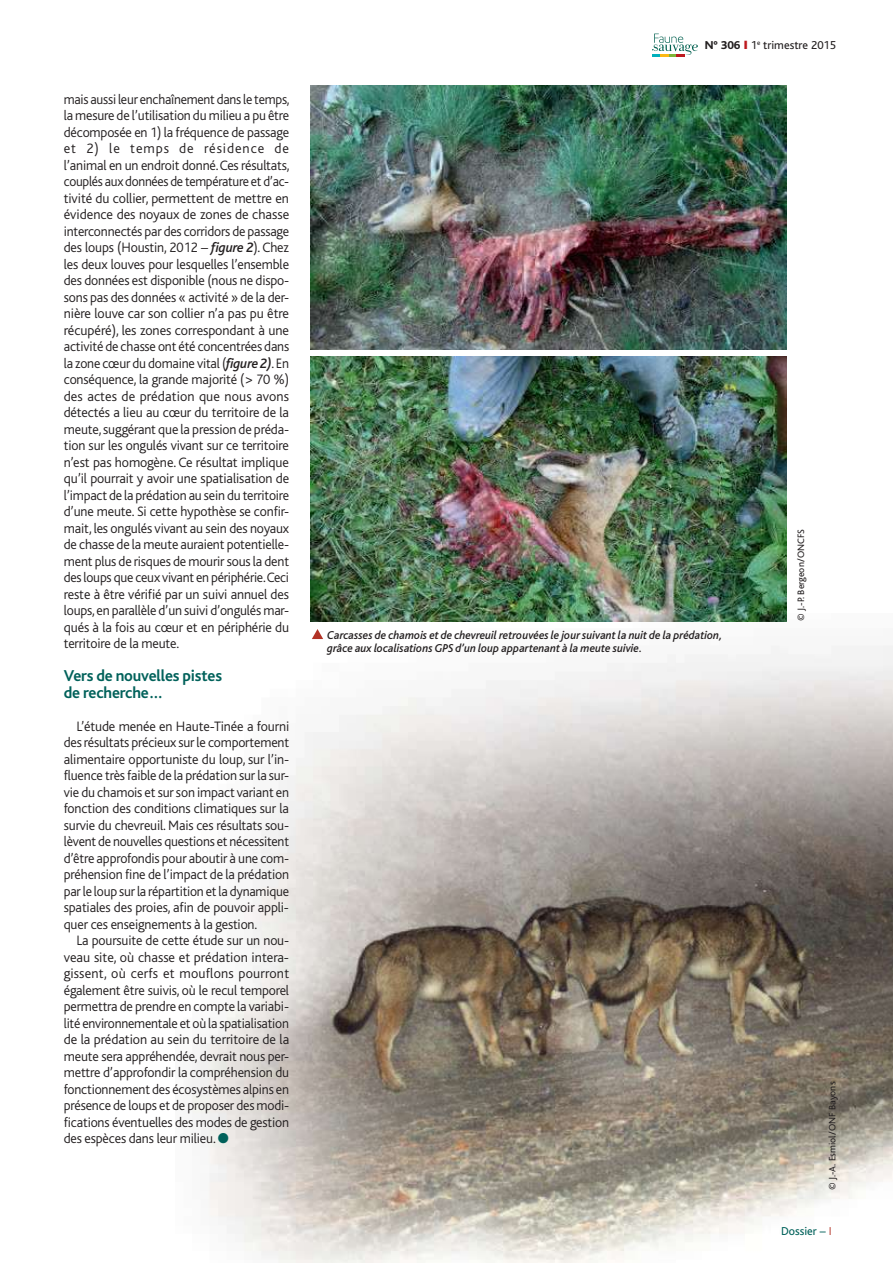
<style>
.page{position:relative;width:893px;height:1263px;background:#fff}
.page>*{position:absolute;margin:0;border:0;box-sizing:border-box;transform-origin:0 0}
.t1{font:700 16.5px/16.5px "Bliss";letter-spacing:-.01em;color:#00615a}
.t2{font:300 14.25px/16.5px "Bliss";letter-spacing:-.01em;color:#231f20;text-align:justify;scale:.96 1}
.t3{font:300 14.25px/16.5px "Bliss";letter-spacing:-.01em;color:#231f20;text-align:justify}
.t4{font:italic 500 12px/13.5px "Bliss";color:#231f20;scale:.96 1}
.t5{font:12px "Bliss";color:#231f20}
.t6{font:12px "Bliss";color:#00615a}
.t7{font:9.75px "Bliss";color:#231f20}
.s1{font-weight:500;font-style:italic}
.s2{color:#00615a}
.s3{font-weight:800}
.s4{color:#bd1a1f}
.s5{font-weight:300;color:#b23326}
</style>
<div class="page">
<svg style="left:652px;top:34px;width:46px;height:23px"></svg>
<img style="left:188px;top:621px;width:705px;height:642px">
<img style="left:310px;top:85px;width:477px;height:264px">
<img style="left:310px;top:357px;width:477px;height:264px">
<svg style="left:312px;top:629px;width:11px;height:10px"></svg>
<p class="t2" style="left:64px;top:91px;width:237px">mais aussi leur enchaînement dans le temps, la mesure de l’utilisation du milieu a pu être décomposée en 1) la fréquence de passage et 2) le temps de résidence de l’animal en un endroit donné. Ces résultats, couplés aux données de température et d’ac&shy;tivité du collier, permettent de mettre en évidence des noyaux de zones de chasse interconnectés par des corridors de passage des loups (Houstin, 2012 – <span class="s1">figure 2</span>). Chez les deux louves pour lesquelles l’ensemble des données est disponible (nous ne dispo&shy;sons pas des données « activité » de la der&shy;nière louve car son collier n’a pas pu être récupéré), les zones correspondant à une activité de chasse ont été concentrées dans la zone cœur du domaine vital (<span class="s1">figure 2)</span>. En conséquence, la grande majorité (&gt; 70 %) des actes de prédation que nous avons détectés a lieu au cœur du territoire de la meute, suggérant que la pression de préda&shy;tion sur les ongulés vivant sur ce territoire n’est pas homogène. Ce résultat implique qu’il pourrait y avoir une spatialisation de l’impact de la prédation au sein du territoire d’une meute. Si cette hypothèse se confir&shy;mait, les ongulés vivant au sein des noyaux de chasse de la meute auraient potentielle&shy;ment plus de risques de mourir sous la dent des loups que ceux vivant en périphérie. Ceci reste à être vérifié par un suivi annuel des loups, en parallèle d’un suivi d’ongulés mar&shy;qués à la fois au cœur et en périphérie du territoire de la meute.</p>
<p class="t1" style="left:64px;top:668px;width:160px">Vers de nouvelles pistes de recherche…</p>
<p class="t3" style="left:64px;top:718px;width:227px;text-indent:13px">L’étude menée en Haute-Tinée a fourni des résultats précieux sur le comportement alimentaire opportuniste du loup, sur l’in&shy;fluence très faible de la prédation sur la sur&shy;vie du chamois et sur son impact variant en fonction des conditions climatiques sur la survie du chevreuil. Mais ces résultats sou&shy;lèvent de nouvelles questions et nécessitent d’être approfondis pour aboutir à une com&shy;préhension fine de l’impact de la prédation par le loup sur la répartition et la dynamique spatiales des proies, afin de pouvoir appli&shy;quer ces enseignements à la gestion.</p>
<p class="t3" style="left:64px;top:933px;width:227px;text-indent:13px">La poursuite de cette étude sur un nou&shy;veau site, où chasse et prédation intera&shy;gissent, où cerfs et mouflons pourront également être suivis, où le recul temporel permettra de prendre en compte la variabi&shy;lité environnementale et où la spatialisation de la prédation au sein du territoire de la meute sera appréhendée, devrait nous per&shy;mettre d’approfondir la compréhension du fonctionnement des écosystèmes alpins en présence de loups et de proposer des modi&shy;fications éventuelles des modes de gestion des espèces dans leur milieu. <span class="s2">●</span></p>
<p class="t5" style="left:705px;top:38px;width:133px"><span class="s3">N° 306</span> <span class="s4">❙</span> 1<sup>e</sup> trimestre 2015</p>
<p class="t4" style="left:327px;top:629px;width:413px">Carcasses de chamois et de chevreuil retrouvées le jour suivant la nuit de la prédation, grâce aux localisations GPS d’un loup appartenant à la meute suivie.</p>
<p class="t7" style="left:796px;top:621px;width:93px;rotate:-90deg">© J.-P. Bergeon/ONCFS</p>
<p class="t7" style="left:828px;top:1190px;width:110px;rotate:-90deg">© J.-A. Esmiol/ONF Bayons</p>
<p class="t6" style="left:781px;top:1225px;width:52px">Dossier – <span class="s5">I</span></p>
</div>
